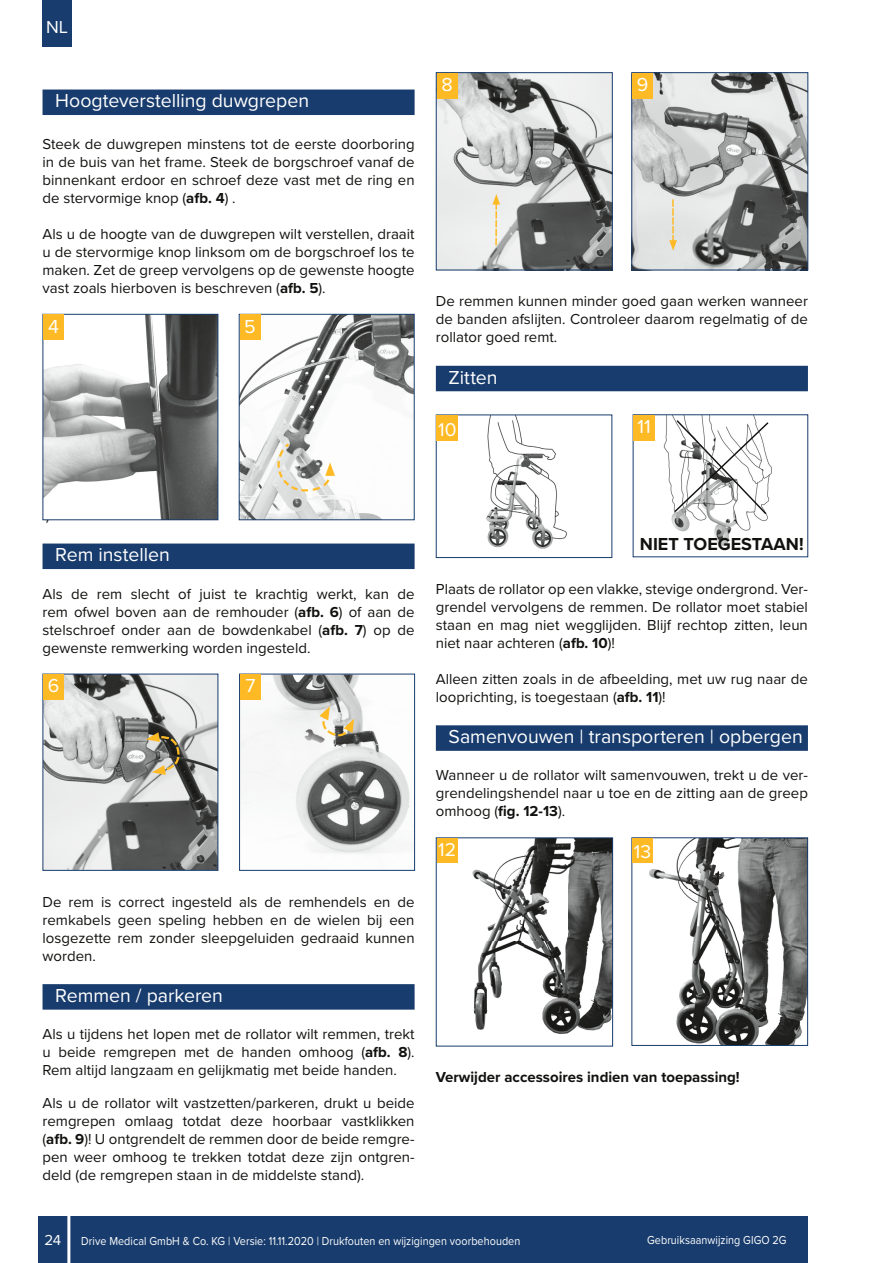
<style>
.page{position:relative;width:893px;height:1263px;background:#fff}
.page>*{position:absolute;margin:0;border:0;box-sizing:border-box;transform-origin:0 0}
.t1{font:19.5px "Proxima Nova";color:#fff}
.t2{font:19.2px "Proxima Nova";color:#fff}
.t3{font:700 18px "Proxima Nova";color:#11110f}
.t4{font:18px "Proxima Nova";color:#fff}
.t5{font:15px/18px "Proxima Nova";color:#11110f;text-align:justify}
.t6{font:700 15px "Proxima Nova";color:#11110f}
.t7{font:15px "Proxima Nova";color:#fff}
.t8{font:12px "Proxima Nova";letter-spacing:.005em;color:#fff;scale:.9 1}
.s1{font-weight:700}
</style>
<div class="page">
<div style="left:38px;top:1217px;width:770px;height:46px;background:#183c6d"></div>
<hr style="left:67px;top:1211px;width:3px;height:52px;background:#fff">
<div style="left:43px;top:0;width:29px;height:46px;background:#183c6d"></div>
<div style="left:43px;top:90px;width:372px;height:25px;background:#183c6d"></div>
<div style="left:43px;top:543px;width:372px;height:26px;background:#183c6d"></div>
<div style="left:43px;top:984px;width:372px;height:26px;background:#183c6d"></div>
<svg style="left:42px;top:314px;width:177px;height:206px"></svg>
<div style="left:43px;top:315px;width:21px;height:25px;background:#feba25"></div>
<svg style="left:238px;top:314px;width:177px;height:206px"></svg>
<svg style="left:42px;top:673px;width:177px;height:198px;background:#abadad"></svg>
<div style="left:43px;top:674px;width:21px;height:26px;background:#feba25"></div>
<svg style="left:239px;top:673px;width:176px;height:198px"></svg>
<div style="left:240px;top:674px;width:21px;height:26px;background:#feba25"></div>
<div style="left:436px;top:366px;width:372px;height:25px;background:#183c6d"></div>
<div style="left:436px;top:725px;width:372px;height:26px;background:#183c6d"></div>
<img style="left:438px;top:74px;width:173px;height:194px">
<div style="left:436px;top:72px;width:177px;height:198px;border:1px solid #183c6d"></div>
<div style="left:437px;top:73px;width:20px;height:25px;background:#feba25"></div>
<img style="left:633px;top:74px;width:173px;height:194px">
<div style="left:631px;top:72px;width:177px;height:198px;border:1px solid #183c6d"></div>
<svg style="left:669px;top:199px;width:8px;height:52px"></svg>
<div style="left:632px;top:73px;width:21px;height:25px;background:#feba25"></div>
<svg style="left:492px;top:194px;width:8px;height:51px"></svg>
<svg style="left:435px;top:414px;width:178px;height:144px"></svg>
<div style="left:437px;top:415px;width:21px;height:26px;background:#feba25"></div>
<svg style="left:632px;top:414px;width:176px;height:144px"></svg>
<svg style="left:435px;top:837px;width:178px;height:210px"></svg>
<div style="left:437px;top:838px;width:20px;height:25px;background:#feba25"></div>
<svg style="left:631px;top:837px;width:177px;height:209px"></svg>
<div style="left:632px;top:838px;width:21px;height:25px;background:#feba25"></div>
<p class="t4" style="left:46px;top:14px;width:23px">NL</p>
<h1 class="t1" style="left:55px;top:86px;width:255px">Hoogteverstelling duwgrepen</h1>
<p class="t5" style="left:43px;top:134px;width:374px">Steek de duwgrepen minstens tot de eerste doorboring in de buis van het frame. Steek de borgschroef vanaf de binnenkant erdoor en schroef deze vast met de ring en de stervormige knop (<span class="s1">afb. 4</span>) .</p>
<p class="t5" style="left:43px;top:224px;width:374px">Als u de hoogte van de duwgrepen wilt verstellen, draait u de stervormige knop linksom om de borgschroef los te maken. Zet de greep vervolgens op de gewenste hoogte vast zoals hierboven is beschreven (<span class="s1">afb. 5</span>).</p>
<h1 class="t1" style="left:48px;top:312px;width:12px">4</h1>
<h1 class="t1" style="left:244px;top:312px;width:13px">5</h1>
<h1 class="t1" style="left:441px;top:70px;width:13px">8</h1>
<h1 class="t1" style="left:637px;top:70px;width:13px">9</h1>
<p class="t5" style="left:436px;top:292px;width:374px">De remmen kunnen minder goed gaan werken wanneer de banden afslijten. Controleer daarom regelmatig of de rollator goed remt.</p>
<h1 class="t1" style="left:449px;top:363px;width:51px">Zitten</h1>
<p class="t2" style="left:438px;top:415px;width:20px">10</p>
<h1 class="t1" style="left:637px;top:412px;width:15px">11</h1>
<p class="t5" style="left:43px;top:505px;width:11px"><span class="s1">5</span>).</p>
<h1 class="t1" style="left:55px;top:540px;width:116px">Rem instellen</h1>
<p class="t5" style="left:43px;top:584px;width:374px">Als de rem slecht of juist te krachtig werkt, kan de rem ofwel boven aan de remhouder (<span class="s1">afb. 6</span>) of aan de stelschroef onder aan de bowdenkabel (<span class="s1">afb. 7</span>) op de gewenste remwerking worden ingesteld.</p>
<h1 class="t1" style="left:48px;top:671px;width:13px">6</h1>
<h1 class="t1" style="left:245px;top:671px;width:12px">7</h1>
<p class="t5" style="left:43px;top:892px;width:374px">De rem is correct ingesteld als de remhendels en de remkabels geen speling hebben en de wielen bij een losgezette rem zonder sleepgeluiden gedraaid kunnen worden.</p>
<h1 class="t1" style="left:55px;top:981px;width:169px">Remmen / parkeren</h1>
<p class="t5" style="left:43px;top:1024px;width:374px">Als u tijdens het lopen met de rollator wilt remmen, trekt u beide remgrepen met de handen omhoog (<span class="s1">afb. 8</span>).<br>Rem altijd langzaam en gelijkmatig met beide handen.</p>
<p class="t5" style="left:43px;top:1093px;width:374px">Als u de rollator wilt vastzetten/parkeren, drukt u beide remgrepen omlaag totdat deze hoorbaar vastklikken (<span class="s1">afb. 9</span>)! U ontgrendelt de remmen door de beide remgre&shy;pen weer omhoog te trekken totdat deze zijn ontgren&shy;deld (de remgrepen staan in de middelste stand).</p>
<p class="t3" style="left:640px;top:530px;width:165px">NIET TOEGESTAAN!</p>
<p class="t5" style="left:436px;top:579px;width:374px">Plaats de rollator op een vlakke, stevige ondergrond. Ver&shy;grendel vervolgens de remmen. De rollator moet stabiel staan en mag niet wegglijden. Blijf rechtop zitten, leun niet naar achteren (<span class="s1">afb. 10</span>)!</p>
<p class="t5" style="left:436px;top:669px;width:374px">Alleen zitten zoals in de afbeelding, met uw rug naar de looprichting, is toegestaan (<span class="s1">afb. 11</span>)!</p>
<h1 class="t1" style="left:449px;top:722px;width:356px">Samenvouwen | transporteren | opbergen</h1>
<p class="t5" style="left:436px;top:766px;width:374px">Wanneer u de rollator wilt samenvouwen, trekt u de ver&shy;grendelingshendel naar u toe en de zitting aan de greep omhoog (<span class="s1">fig. 12-13</span>).</p>
<p class="t2" style="left:438px;top:835px;width:19px">12</p>
<p class="t2" style="left:634px;top:837px;width:19px">13</p>
<p class="t6" style="left:436px;top:1066px;width:305px">Verwijder accessoires indien van toepassing!</p>
<p class="t7" style="left:44px;top:1229px;width:18px">24</p>
<p class="t8" style="left:81px;top:1232px;width:489px">Drive Medical GmbH &amp; Co. KG | Versie: 11.11.2020 | Drukfouten en wijzigingen voorbehouden</p>
<p class="t8" style="left:647px;top:1231px;width:156px">Gebruiksaanwijzing GIGO 2G</p>
</div>
